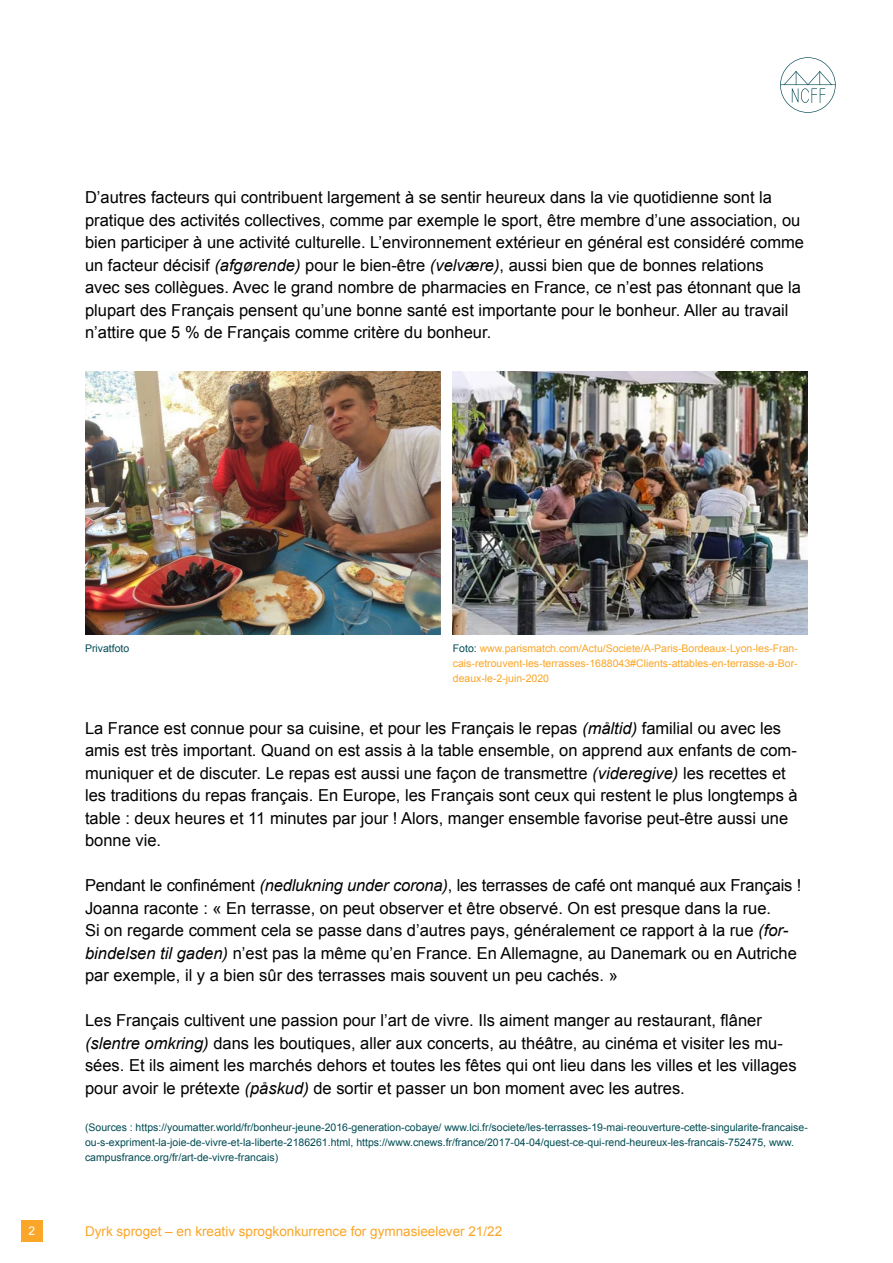
<style>
.page{position:relative;width:893px;height:1263px;background:#fff}
.page>*{position:absolute;margin:0;border:0;box-sizing:border-box;transform-origin:0 0}
.t1{font:16.5px/22.5px "Arial";color:#000}
.t2{font:13.5px "Arial";color:#faa628}
.t3{font:12px "Arial";color:#fff}
.t4{font:10.5px/15px "Arial";color:#004c54}
.t5{font:10.5px/15px "Arial";color:#faa628;text-align:justify}
.s1{font-style:italic}
.s2{color:#004c54}
</style>
<div class="page">
<div style="left:21px;top:1220px;width:22px;height:22px;background:#faa628"></div>
<svg style="left:780px;top:57px;width:56px;height:56px"></svg>
<img style="left:85px;top:371px;width:355px;height:264px">
<img style="left:453px;top:371px;width:355px;height:264px">
<p class="t1" style="left:85px;top:186px;width:721px">D’autres facteurs qui contribuent largement à se sentir heureux dans la vie quotidienne sont la pratique des activités collectives, comme par exemple le sport, être membre d’une association, ou bien participer à une activité culturelle. L’environnement extérieur en général est considéré comme un facteur décisif <span class="s1">(afgørende)</span> pour le bien-être <span class="s1">(velvære)</span>, aussi bien que de bonnes relations<br>avec ses collègues. Avec le grand nombre de pharmacies en France, ce n’est pas étonnant que la plupart des Français pensent qu’une bonne santé est importante pour le bonheur. Aller au travail n’attire que 5 % de Français comme critère du bonheur.</p>
<p class="t4" style="left:85px;top:641px;width:46px">Privatfoto</p>
<p class="t5" style="left:453px;top:641px;width:347px"><span class="s2">Foto:</span> www.parismatch.com/Actu/Societe/A-Paris-Bordeaux-Lyon-les-Fran&shy;cais-retrouvent-les-terrasses-1688043#Clients-attables-en-terrasse-a-Bor&shy;deaux-le-2-juin-2020</p>
<p class="t1" style="left:85px;top:717px;width:714px">La France est connue pour sa cuisine, et pour les Français le repas <span class="s1">(måltid)</span> familial ou avec les amis est très important. Quand on est assis à la table ensemble, on apprend aux enfants de com&shy;muniquer et de discuter. Le repas est aussi une façon de transmettre <span class="s1">(videregive)</span> les recettes et les traditions du repas français. En Europe, les Français sont ceux qui restent le plus longtemps à table : deux heures et 11 minutes par jour ! Alors, manger ensemble favorise peut-être aussi une bonne vie.</p>
<p class="t1" style="left:85px;top:874px;width:718px">Pendant le confinément <span class="s1">(nedlukning under corona)</span>, les terrasses de café ont manqué aux Français !<br>Joanna raconte : « En terrasse, on peut observer et être observé. On est presque dans la rue.<br>Si on regarde comment cela se passe dans d’autres pays, généralement ce rapport à la rue <span class="s1">(for&shy;bindelsen til gaden)</span> n’est pas la même qu’en France. En Allemagne, au Danemark ou en Autriche par exemple, il y a bien sûr des terrasses mais souvent un peu cachés. »</p>
<p class="t1" style="left:85px;top:1009px;width:713px">Les Français cultivent une passion pour l’art de vivre. Ils aiment manger au restaurant, flâner <span class="s1">(slentre omkring)</span> dans les boutiques, aller aux concerts, au théâtre, au cinéma et visiter les mu&shy;sées. Et ils aiment les marchés dehors et toutes les fêtes qui ont lieu dans les villes et les villages pour avoir le prétexte <span class="s1">(påskud)</span> de sortir et passer un bon moment avec les autres.</p>
<p class="t4" style="left:85px;top:1120px;width:724px">(Sources : https://youmatter.world/fr/bonheur-jeune-2016-generation-cobaye/ www.lci.fr/societe/les-terrasses-19-mai-reouverture-cette-singularite-francaise&shy;ou-s-expriment-la-joie-de-vivre-et-la-liberte-2186261.html, https://www.cnews.fr/france/2017-04-04/quest-ce-qui-rend-heureux-les-francais-752475, www. campusfrance.org/fr/art-de-vivre-francais)</p>
<p class="t3" style="left:29px;top:1223px;width:8px">2</p>
<p class="t2" style="left:85px;top:1222px;width:419px">Dyrk sproget – en kreativ sprogkonkurrence for gymnasieelever 21/22</p>
</div>
